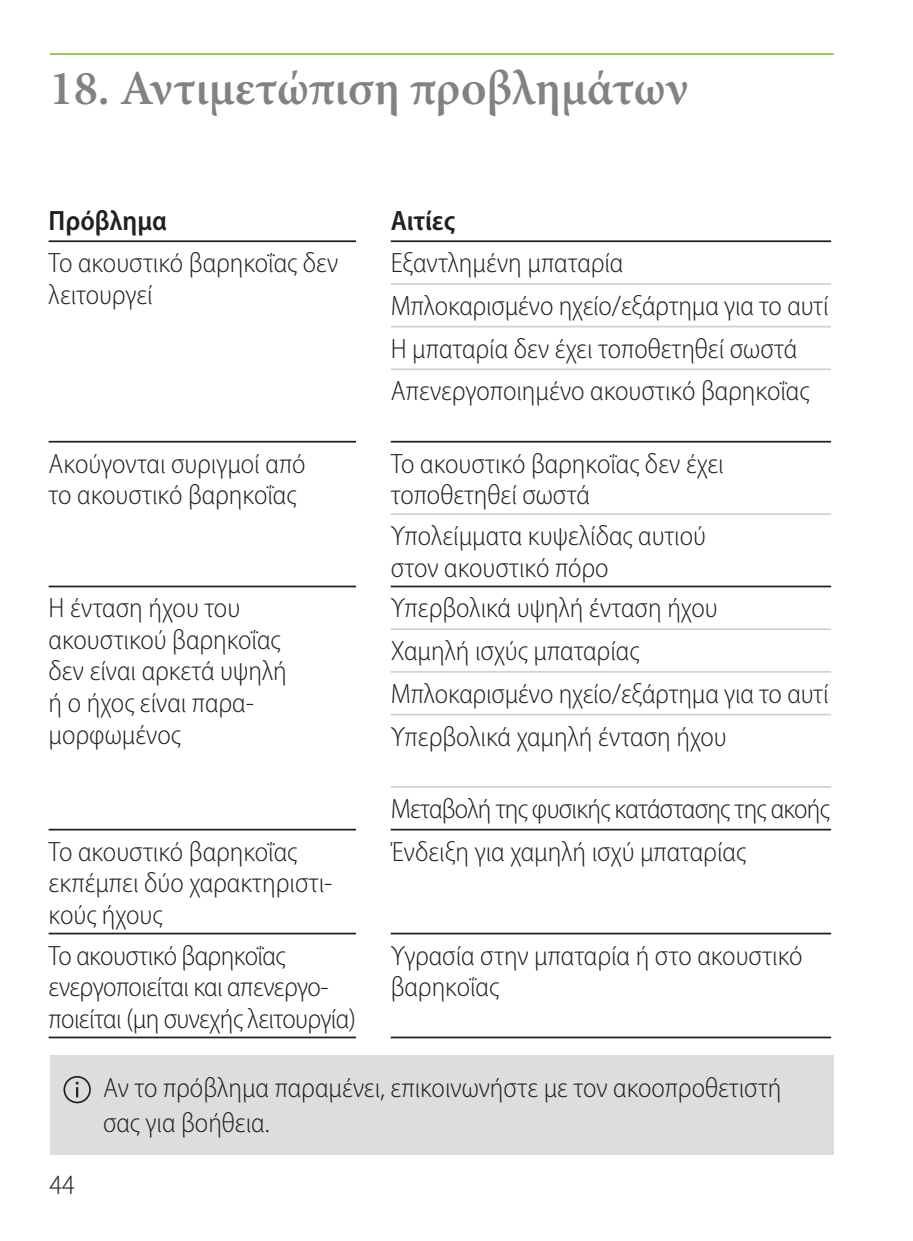
<style>
.page{position:relative;width:913px;height:1241px;background:#fff}
.page>*{position:absolute;margin:0;border:0;box-sizing:border-box;transform-origin:0 0}
.t1{font:600 49px "Minion Pro";color:#808285}
.t2{font:300 semi-condensed 28px/31.5px "Myriad Pro";color:#231f20}
.t3{font:300 semi-condensed 28px/31.5px "Myriad Pro";letter-spacing:-.02em;color:#231f20}
.t4{font:300 semi-condensed 28px "Myriad Pro";letter-spacing:-.025em;color:#231f20}
.t5{font:600 semi-condensed 28px "Myriad Pro";color:#231f20}
</style>
<div class="page">
<hr style="left:50px;top:53px;width:783px;height:2px;background:#8bc63e">
<div style="left:50px;top:1055px;width:783px;height:99px;background:#dcdddf"></div>
<svg style="left:63px;top:1076px;width:28px;height:27px"></svg>
<hr style="left:49px;top:240px;width:307px;height:2px;background:#231f20">
<hr style="left:391px;top:240px;width:440px;height:2px;background:#231f20">
<hr style="left:49px;top:441px;width:307px;height:1px;background:#231f20">
<hr style="left:391px;top:441px;width:440px;height:1px;background:#231f20">
<hr style="left:49px;top:585px;width:307px;height:2px;background:#231f20">
<hr style="left:391px;top:585px;width:440px;height:2px;background:#231f20">
<hr style="left:49px;top:828px;width:307px;height:2px;background:#231f20">
<hr style="left:391px;top:828px;width:440px;height:2px;background:#231f20">
<hr style="left:49px;top:932px;width:307px;height:2px;background:#231f20">
<hr style="left:391px;top:932px;width:440px;height:2px;background:#231f20">
<hr style="left:49px;top:1036px;width:307px;height:2px;background:#231f20">
<hr style="left:391px;top:1036px;width:440px;height:2px;background:#231f20">
<hr style="left:391px;top:283px;width:440px;height:2px;background:#d1d2d4">
<hr style="left:391px;top:326px;width:440px;height:1px;background:#d1d2d4">
<hr style="left:391px;top:368px;width:440px;height:2px;background:#d1d2d4">
<hr style="left:391px;top:513px;width:440px;height:2px;background:#d1d2d4">
<hr style="left:391px;top:628px;width:440px;height:2px;background:#d1d2d4">
<hr style="left:391px;top:671px;width:440px;height:1px;background:#d1d2d4">
<hr style="left:391px;top:713px;width:440px;height:2px;background:#d1d2d4">
<hr style="left:391px;top:786px;width:440px;height:1px;background:#d1d2d4">
<h1 class="t1" style="left:50px;top:54px;width:640px">18. Αντιμετώπιση προβλημάτων</h1>
<p class="t5" style="left:49px;top:205px;width:120px">Πρόβλημα</p>
<p class="t5" style="left:391px;top:205px;width:66px">Αιτίες</p>
<p class="t2" style="left:49px;top:248px;width:291px">Το ακουστικό βαρηκοΐας δεν λειτουργεί</p>
<p class="t2" style="left:391px;top:242px;width:439px;line-height:42.7px">Εξαντλημένη μπαταρία<br>Μπλοκαρισμένο ηχείο/εξάρτημα για το αυτί Η μπαταρία δεν έχει τοποθετηθεί σωστά Απενεργοποιημένο ακουστικό βαρηκοΐας</p>
<p class="t2" style="left:49px;top:448px;width:258px">Ακούγονται συριγμοί από το ακουστικό βαρηκοΐας</p>
<p class="t2" style="left:391px;top:448px;width:334px">Το ακουστικό βαρηκοΐας δεν έχει τοποθετηθεί σωστά</p>
<p class="t2" style="left:391px;top:520px;width:317px">Υπολείμματα κυψελίδας αυτιού στον ακουστικό πόρο</p>
<p class="t2" style="left:49px;top:593px;width:240px">Η ένταση ήχου του ακουστικού βαρηκοΐας δεν είναι αρκετά υψηλή ή ο ήχος είναι παρα&shy;μορφωμένος</p>
<p class="t2" style="left:391px;top:587px;width:439px;line-height:42.7px">Υπερβολικά υψηλή ένταση ήχου<br>Χαμηλή ισχύς μπαταρίας<br>Μπλοκαρισμένο ηχείο/εξάρτημα για το αυτί<br>Υπερβολικά χαμηλή ένταση ήχου</p>
<p class="t4" style="left:391px;top:793px;width:440px">Μεταβολή της φυσικής κατάστασης της ακοής</p>
<p class="t2" style="left:49px;top:836px;width:285px">Το ακουστικό βαρηκοΐας εκπέμπει δύο χαρακτηριστι&shy;κούς ήχους</p>
<p class="t2" style="left:391px;top:836px;width:357px">Ένδειξη για χαμηλή ισχύ μπαταρίας</p>
<p class="t3" style="left:49px;top:939px;width:309px">Το ακουστικό βαρηκοΐας ενεργοποιείται και απενεργο&shy;ποιείται (μη συνεχής λειτουργία)</p>
<p class="t2" style="left:391px;top:939px;width:413px">Υγρασία στην μπαταρία ή στο ακουστικό βαρηκοΐας</p>
<p class="t2" style="left:50px;top:1169px;width:27px">44</p>
<p class="t2" style="left:103px;top:1070px;width:680px;line-height:35px">Αν το πρόβλημα παραμένει, επικοινωνήστε με τον ακοοπροθετιστή σας για βοήθεια.</p>
</div>
